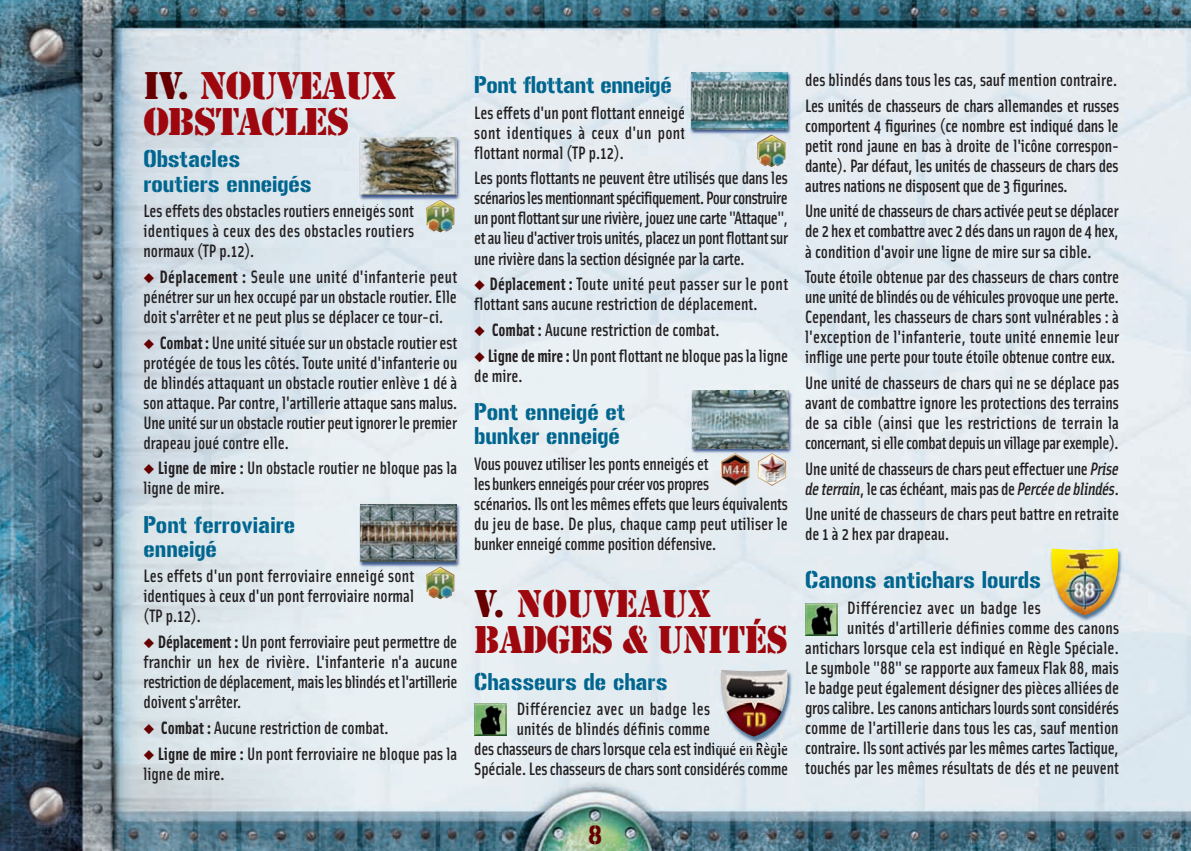
<style>
.page{position:relative;width:1191px;height:851px;background:#fff}
.page>*{position:absolute;margin:0;border:0;box-sizing:border-box;transform-origin:0 0}
.t1{font:36px/36px "Stencil";letter-spacing:-.02em;color:#9d070d;scale:.95 1}
.t2{font:36px/36px "Stencil";letter-spacing:-.02em;color:#9d070d}
.t3{font:26px "Gunplay";color:#600}
.t4{font:24px/24px "Gunplay";color:#01668f;scale:.95 1}
.t5{font:24px "Gunplay";letter-spacing:-.02em;color:#01668f;scale:.95 1}
.t6{font:500 18px/20px "Solex";color:#231f20;text-align:justify;scale:.95 1}
.t7{font:500 18px "Solex";letter-spacing:.02em;color:#231f20;scale:.95 1}
.s1{color:#600}
.s2{font-weight:700}
.s3{font-style:italic}
</style>
<div class="page">
<img style="left:0;top:0;width:1191px;height:850px">
<img style="left:353px;top:131px;width:114px;height:74px">
<svg style="left:363px;top:204px;width:15px;height:1px"></svg>
<img style="left:360px;top:137px;width:96px;height:58px">
<img style="left:426px;top:200px;width:28px;height:32px">
<img style="left:353px;top:497px;width:114px;height:74px">
<img style="left:366px;top:569px;width:46px;height:2px">
<img style="left:360px;top:504px;width:96px;height:57px">
<img style="left:426px;top:566px;width:28px;height:33px">
<img style="left:685px;top:384px;width:114px;height:74px">
<img style="left:692px;top:390px;width:96px;height:58px">
<img style="left:758px;top:453px;width:28px;height:32px">
<img style="left:721px;top:453px;width:28px;height:32px">
<img style="left:684px;top:66px;width:114px;height:74px">
<img style="left:692px;top:72px;width:95px;height:57px">
<img style="left:757px;top:134px;width:28px;height:33px">
<img style="left:714px;top:662px;width:84px;height:84px">
<img style="left:714px;top:742px;width:73px;height:4px">
<img style="left:719px;top:669px;width:70px;height:67px">
<img style="left:475px;top:703px;width:31px;height:32px">
<img style="left:1045px;top:541px;width:84px;height:84px">
<img style="left:1045px;top:621px;width:73px;height:4px">
<img style="left:1049px;top:548px;width:70px;height:67px">
<img style="left:805px;top:603px;width:32px;height:32px">
<h1 class="t2" style="left:143px;top:68px;width:254px"><span class="s1">IV.</span> NOUVEAUX<br>OBSTACLES</h1>
<h3 class="t4" style="left:143px;top:149px;width:179px">Obstacles routiers enneigés</h3>
<p class="t6" style="left:143px;top:203px;width:286px">Les effets des obstacles routiers enneigés sont identiques à ceux des des obstacles routiers normaux (TP p.12).</p>
<p class="t6" style="left:143px;top:268px;width:332px"><span class="s1">◆</span> <span class="s2">Déplacement :</span> Seule une unité d'infanterie peut pénétrer sur un hex occupé par un obstacle routier. Elle doit s'arrêter et ne peut plus se déplacer ce tour-ci.</p>
<p class="t6" style="left:143px;top:334px;width:332px"><span class="s1">◆</span> <span class="s2">Combat :</span> Une unité située sur un obstacle routier est protégée de tous les côtés. Toute unité d'infanterie ou de blindés attaquant un obstacle routier enlève 1 dé à son attaque. Par contre, l'artillerie attaque sans malus.<br>Une unité sur un obstacle routier peut ignorer le premier drapeau joué contre elle.</p>
<p class="t6" style="left:143px;top:460px;width:332px"><span class="s1">◆</span> <span class="s2">Ligne de mire :</span> Un obstacle routier ne bloque pas la ligne de mire.</p>
<h3 class="t4" style="left:143px;top:514px;width:161px">Pont ferroviaire enneigé</h3>
<p class="t6" style="left:143px;top:567px;width:286px">Les effets d'un pont ferroviaire enneigé sont identiques à ceux d'un pont ferroviaire normal (TP p.12).</p>
<p class="t6" style="left:143px;top:633px;width:332px"><span class="s1">◆</span> <span class="s2">Déplacement :</span> Un pont ferroviaire peut permettre de franchir un hex de rivière. L'infanterie n'a aucune restriction de déplacement, mais les blindés et l'artillerie doivent s'arrêter.</p>
<p class="t6" style="left:143px;top:719px;width:260px"><span class="s1">◆</span> <span class="s2">Combat :</span> Aucune restriction de combat.</p>
<p class="t6" style="left:143px;top:744px;width:332px"><span class="s1">◆</span> <span class="s2">Ligne de mire :</span> Un pont ferroviaire ne bloque pas la ligne de mire.</p>
<h3 class="t5" style="left:474px;top:76px;width:209px">Pont flottant enneigé</h3>
<p class="t6" style="left:474px;top:104px;width:224px">Les effets d'un pont flottant enneigé sont identiques à ceux d'un pont flottant normal (TP p.12).</p>
<p class="t6" style="left:474px;top:170px;width:332px">Les ponts flottants ne peuvent être utilisés que dans les scénarios les mentionnant spécifiquement. Pour construire un pont flottant sur une rivière, jouez une carte "Attaque", et au lieu d'activer trois unités, placez un pont flottant sur une rivière dans la section désignée par la carte.</p>
<p class="t6" style="left:474px;top:276px;width:332px"><span class="s1">◆</span> <span class="s2">Déplacement :</span> Toute unité peut passer sur le pont flottant sans aucune restriction de déplacement.</p>
<p class="t6" style="left:474px;top:321px;width:260px"><span class="s1">◆</span> <span class="s2">Combat :</span> Aucune restriction de combat.</p>
<p class="t6" style="left:474px;top:347px;width:332px"><span class="s1">◆</span> <span class="s2">Ligne de mire :</span> Un pont flottant ne bloque pas la ligne de mire.</p>
<h3 class="t4" style="left:474px;top:401px;width:161px">Pont enneigé et bunker enneigé</h3>
<p class="t6" style="left:474px;top:455px;width:331px;text-align:left">Vous pouvez utiliser les ponts enneigés et<br>les bunkers enneigés pour créer vos propres<br>scénarios. Ils ont les mêmes effets que leurs équivalents du jeu de base. De plus, chaque camp peut utiliser le bunker enneigé comme position défensive.</p>
<h1 class="t1" style="left:474px;top:586px;width:332px"><span class="s1">V.</span> NOUVEAUX<br>BADGES &amp; UNITÉS</h1>
<h3 class="t4" style="left:474px;top:670px;width:205px">Chasseurs de chars</h3>
<p class="t7" style="left:516px;top:702px;width:205px">Différenciez avec un badge les</p>
<p class="t6" style="left:516px;top:720px;width:205px">unités de blindés définis comme</p>
<p class="t6" style="left:474px;top:740px;width:332px">des chasseurs de chars lorsque cela est indiqué en Règle</p>
<p class="t6" style="left:474px;top:760px;width:332px">Spéciale. Les chasseurs de chars sont considérés comme</p>
<p class="t6" style="left:805px;top:69px;width:332px;line-height:25.6px">des blindés dans tous les cas, sauf mention contraire.<br>Les unités de chasseurs de chars allemandes et russes</p>
<p class="t6" style="left:805px;top:117px;width:332px">comportent 4 figurines (ce nombre est indiqué dans le petit rond jaune en bas à droite de l'icône correspon&shy;dante). Par défaut, les unités de chasseurs de chars des autres nations ne disposent que de 3 figurines.</p>
<p class="t6" style="left:805px;top:203px;width:332px">Une unité de chasseurs de chars activée peut se déplacer de 2 hex et combattre avec 2 dés dans un rayon de 4 hex, à condition d'avoir une ligne de mire sur sa cible.</p>
<p class="t6" style="left:805px;top:269px;width:332px">Toute étoile obtenue par des chasseurs de chars contre une unité de blindés ou de véhicules provoque une perte.<br>Cependant, les chasseurs de chars sont vulnérables : à l'exception de l'infanterie, toute unité ennemie leur inflige une perte pour toute étoile obtenue contre eux.</p>
<p class="t6" style="left:805px;top:374px;width:332px">Une unité de chasseurs de chars qui ne se déplace pas avant de combattre ignore les protections des terrains de sa cible (ainsi que les restrictions de terrain la concernant, si elle combat depuis un village par exemple).</p>
<p class="t6" style="left:805px;top:460px;width:332px">Une unité de chasseurs de chars peut effectuer une <span class="s3">Prise de terrain</span>, le cas échéant, mais pas de <span class="s3">Percée de blindés</span>.</p>
<p class="t6" style="left:805px;top:506px;width:332px">Une unité de chasseurs de chars peut battre en retraite de 1 à 2 hex par drapeau.</p>
<h3 class="t4" style="left:805px;top:569px;width:250px">Canons antichars lourds</h3>
<p class="t7" style="left:847px;top:601px;width:205px">Différenciez avec un badge les</p>
<p class="t6" style="left:847px;top:619px;width:288px">unités d'artillerie définies comme des canons</p>
<p class="t6" style="left:805px;top:639px;width:332px">antichars lorsque cela est indiqué en Règle Spéciale.</p>
<p class="t6" style="left:805px;top:659px;width:332px">Le symbole "88" se rapporte aux fameux Flak 88, mais</p>
<p class="t6" style="left:805px;top:679px;width:332px">le badge peut également désigner des pièces alliées de</p>
<p class="t6" style="left:805px;top:699px;width:332px">gros calibre. Les canons antichars lourds sont considérés</p>
<p class="t6" style="left:805px;top:719px;width:331px">comme de l'artillerie dans tous les cas, sauf mention</p>
<p class="t6" style="left:805px;top:739px;width:332px">contraire. Ils sont activés par les mêmes cartes Tactique,</p>
<p class="t6" style="left:805px;top:759px;width:332px">touchés par les mêmes résultats de dés et ne peuvent</p>
<h2 class="t3" style="left:588px;top:825px;width:16px">8</h2>
</div>
